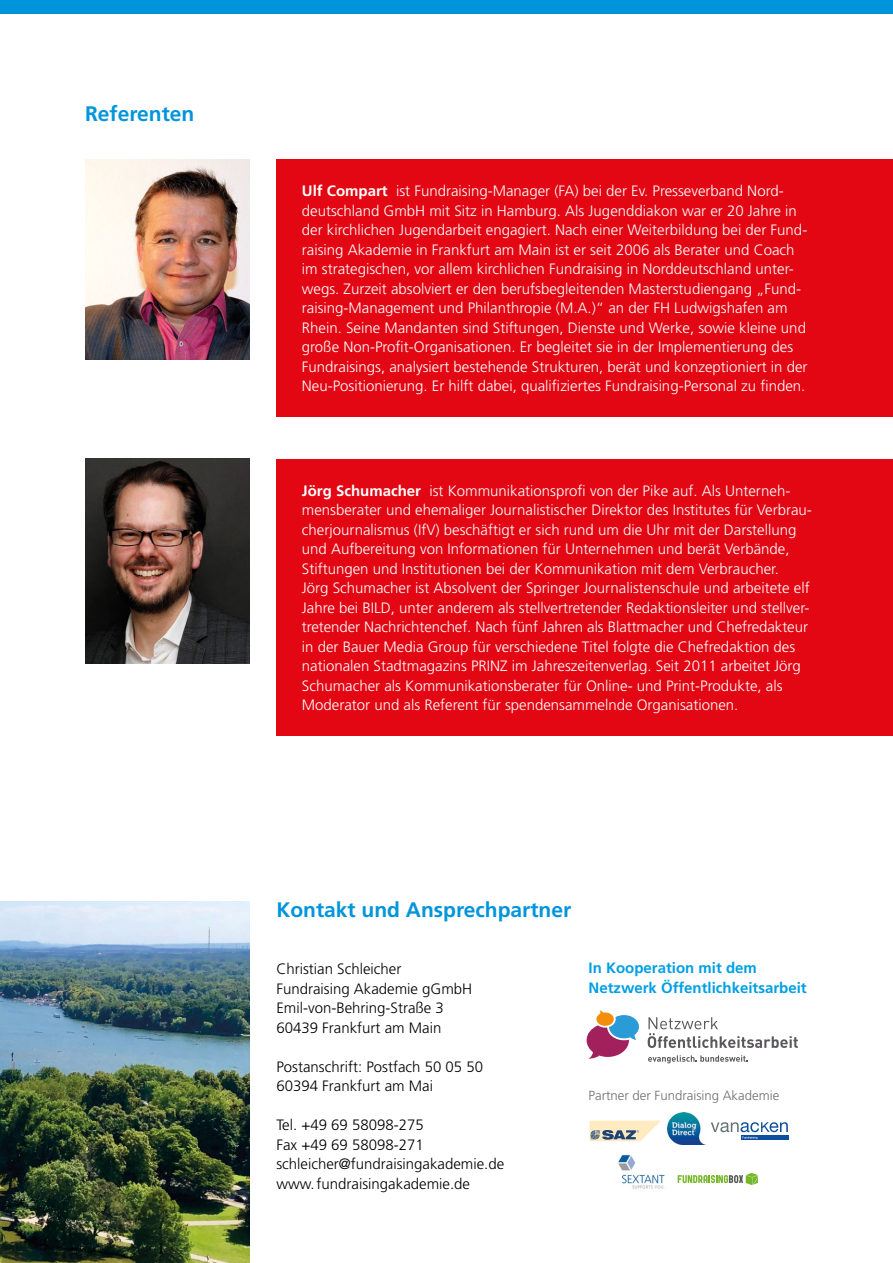
<style>
.page{position:relative;width:893px;height:1263px;background:#fff}
.page>*{position:absolute;margin:0;border:0;box-sizing:border-box;transform-origin:0 0}
.t1{font:700 21px "Frutiger LT";color:#0095db}
.t2{font:300 15px/19.5px "Frutiger LT";color:#fff}
.t3{font:300 15px/19.5px "Frutiger LT";color:#000}
.t4{font:700 15px/20px "Frutiger LT";color:#009fe3}
.t5{font:300 13.2px "Frutiger LT";color:#706f6f}
.s1{font-weight:700}
</style>
<div class="page">
<div style="left:0;top:0;width:893px;height:14px;background:#0095db"></div>
<div style="left:276px;top:160px;width:617px;height:257px;background:#e30613"></div>
<div style="left:276px;top:459px;width:617px;height:277px;background:#e30613"></div>
<img style="left:85px;top:160px;width:165px;height:200px">
<img style="left:85px;top:459px;width:165px;height:204px">
<svg style="left:587px;top:1010px;width:52px;height:49px"></svg>
<svg style="left:648px;top:1017px;width:150px;height:31px"></svg>
<svg style="left:648px;top:1055px;width:100px;height:8px"></svg>
<img style="left:0;top:901px;width:250px;height:362px">
<img style="left:668px;top:1113px;width:38px;height:32px">
<svg style="left:590px;top:1120px;width:71px;height:21px"></svg>
<svg style="left:711px;top:1122px;width:77px;height:17px"></svg>
<img style="left:618px;top:1154px;width:47px;height:35px">
<svg style="left:678px;top:1173px;width:80px;height:12px"></svg>
<h1 class="t1" style="left:85px;top:101px;width:111px">Referenten</h1>
<p class="t2" style="left:302px;top:182px;width:507px"><span class="s1">Ulf Compart</span> ist Fundraising-Manager (FA) bei der Ev. Presseverband Nord&shy;deutschland GmbH mit Sitz in Hamburg. Als Jugenddiakon war er 20 Jahre in der kirchlichen Jugendarbeit engagiert. Nach einer Weiterbildung bei der Fund&shy;raising Akademie in Frankfurt am Main ist er seit 2006 als Berater und Coach im strategischen, vor allem kirchlichen Fundraising in Norddeutschland unter&shy;wegs. Zurzeit absolviert er den berufsbegleitenden Masterstudiengang „Fund&shy;raising-Management und Philanthropie (M.A.)“ an der FH Ludwigshafen am Rhein. Seine Mandanten sind Stiftungen, Dienste und Werke, sowie kleine und große Non-Profit-Organisationen. Er begleitet sie in der Implementierung des Fundraisings, analysiert bestehende Strukturen, berät und konzeptioniert in der Neu-Positionierung. Er hilft dabei, qualifiziertes Fundraising-Personal zu finden.</p>
<p class="t2" style="left:302px;top:481px;width:512px"><span class="s1">Jörg Schumacher</span> ist Kommunikationsprofi von der Pike auf. Als Unterneh&shy;mensberater und ehemaliger Journalistischer Direktor des Institutes für Verbrau&shy;cherjournalismus (IfV) beschäftigt er sich rund um die Uhr mit der Darstellung und Aufbereitung von Informationen für Unternehmen und berät Verbände, Stiftungen und Institutionen bei der Kommunikation mit dem Verbraucher.<br>Jörg Schumacher ist Absolvent der Springer Journalistenschule und arbeitete elf Jahre bei BILD, unter anderem als stellvertretender Redaktionsleiter und stellver&shy;tretender Nachrichtenchef. Nach fünf Jahren als Blattmacher und Chefredakteur in der Bauer Media Group für verschiedene Titel folgte die Chefredaktion des nationalen Stadtmagazins PRINZ im Jahreszeitenverlag. Seit 2011 arbeitet Jörg Schumacher als Kommunikationsberater für Online- und Print-Produkte, als Moderator und als Referent für spendensammelnde Organisationen.</p>
<h1 class="t1" style="left:276px;top:898px;width:296px">Kontakt und Ansprechpartner</h1>
<p class="t3" style="left:276px;top:959px;width:197px">Christian Schleicher<br>Fundraising Akademie gGmbH<br>Emil-von-Behring-Straße 3<br>60439 Frankfurt am Main</p>
<p class="t3" style="left:276px;top:1057px;width:208px">Postanschrift: Postfach 50 05 50<br>60394 Frankfurt am Mai</p>
<p class="t3" style="left:276px;top:1115px;width:229px">Tel. +49 69 58098-275<br>Fax +49 69 58098-271 schleicher@fundraisingakademie.de www.fundraisingakademie.de</p>
<p class="t4" style="left:589px;top:958px;width:220px">In Kooperation mit dem<br>Netzwerk Öffentlichkeitsarbeit</p>
<p class="t5" style="left:589px;top:1088px;width:192px">Partner der Fundraising Akademie</p>
</div>
